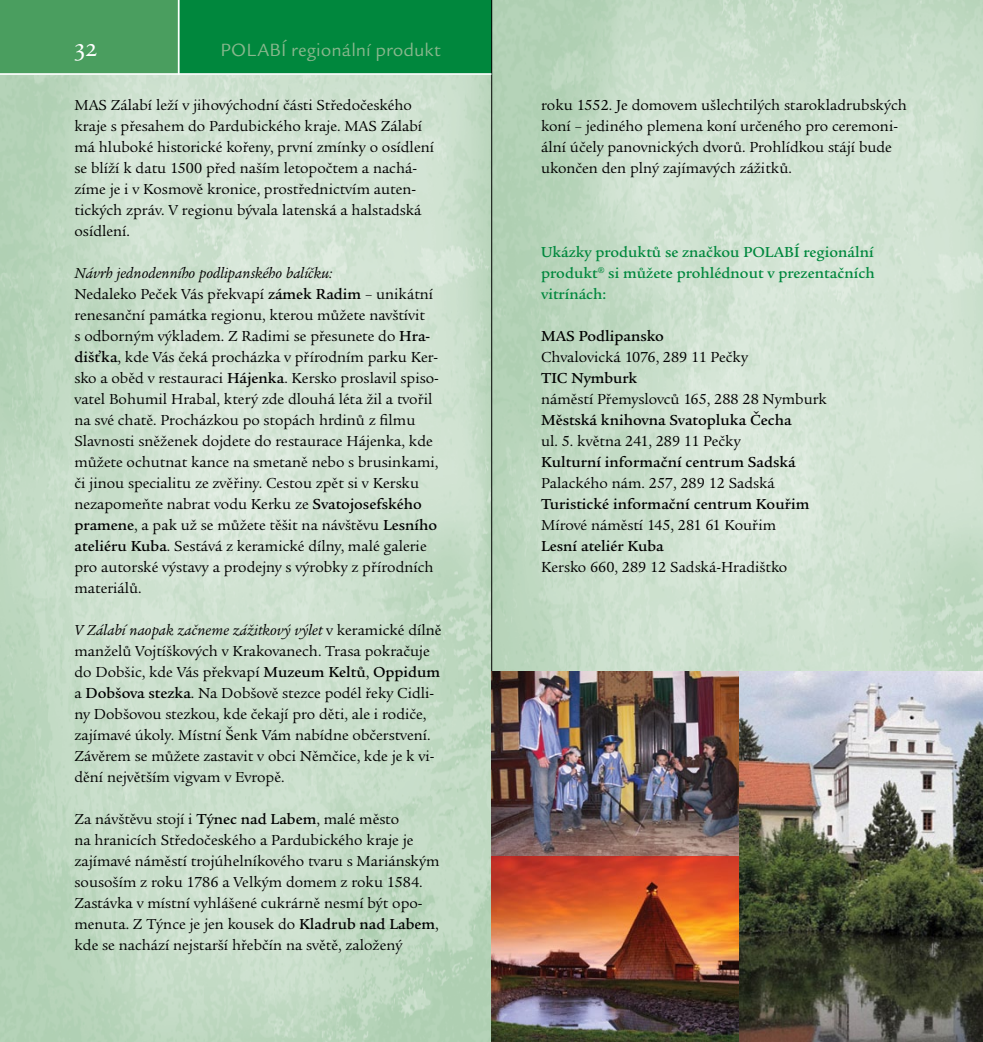
<style>
.page{position:relative;width:983px;height:1042px;background:#fff}
.page>*{position:absolute;margin:0;border:0;box-sizing:border-box;transform-origin:0 0}
.t1{font:26.25px "Legacy Serif Itc SCTOT";color:#fff}
.t2{font:19.25px "Legacy Sans Itc TOT";letter-spacing:.005em;color:#88b78d}
.t3{font:15.75px/21px "Legacy Serif Itc TOT";color:#000}
.t4{font:500 15.75px "Legacy Serif Itc TOT";color:#000}
.t5{font:500 15.75px/21px "Legacy Serif Itc TOT";color:#00873d;text-align:justify}
.s1{font-style:italic}
.s2{font-weight:500}
</style>
<div class="page">
<img style="left:0;top:0;width:982px;height:1042px">
<div style="left:0;top:0;width:491px;height:74px;background:#4a9e5f"></div>
<div style="left:179px;top:0;width:312px;height:74px;background:#00873d"></div>
<hr style="left:178px;top:0;width:1px;height:75px;background:#fff">
<hr style="left:491px;top:0;width:1px;height:1042px;background:#000">
<hr style="left:0;top:73px;width:491px;height:2px;background:#fff">
<img style="left:492px;top:671px;width:490px;height:371px">
<h1 class="t1" style="left:74px;top:32px;width:24px">32</h1>
<p class="t2" style="left:220px;top:38px;width:221px">POLABÍ regionální produkt</p>
<p class="t3" style="left:74px;top:95px;width:361px">MAS Zálabí leží v jihovýchodní části Středočeského kraje s přesahem do Pardubického kraje. MAS Zálabí má hluboké historické kořeny, první zmínky o osídlení se blíží k datu 1500 před naším letopočtem a nachá&shy;zíme je i v Kosmově kronice, prostřednictvím auten&shy;tických zpráv. V regionu bývala latenská a halstadská osídlení.</p>
<p class="t3" style="left:74px;top:263px;width:366px"><span class="s1">Návrh jednodenního podlipanského balíčku:<br></span>Nedaleko Peček Vás překvapí <span class="s2">zámek Radim</span> – unikátní renesanční památka regionu, kterou můžete navštívit<br>s odborným výkladem. Z Radimi se přesunete do <span class="s2">Hra&shy;dišťka</span>, kde Vás čeká procházka v přírodním parku Ker&shy;sko a oběd v restauraci <span class="s2">Hájenka</span>. Kersko proslavil spiso&shy;vatel Bohumil Hrabal, který zde dlouhá léta žil a tvořil na své chatě. Procházkou po stopách hrdinů z filmu Slavnosti sněženek dojdete do restaurace Hájenka, kde můžete ochutnat kance na smetaně nebo s brusinkami, či jinou specialitu ze zvěřiny. Cestou zpět si v Kersku nezapomeňte nabrat vodu Kerku ze <span class="s2">Svatojosefského pramene</span>, a pak už se můžete těšit na návštěvu <span class="s2">Lesního ateliéru Kuba</span>. Sestává z keramické dílny, malé galerie pro autorské výstavy a prodejny s výrobky z přírodních materiálů.</p>
<p class="t3" style="left:74px;top:620px;width:368px"><span class="s1">V Zálabí naopak začneme zážitkový výlet</span> v keramické dílně manželů Vojtíškových v Krakovanech. Trasa pokračuje do Dobšic, kde Vás překvapí <span class="s2">Muzeum Keltů</span>, <span class="s2">Oppidum </span>a <span class="s2">Dobšova stezka</span>. Na Dobšově stezce podél řeky Cidli&shy;ny Dobšovou stezkou, kde čekají pro děti, ale i rodiče, zajímavé úkoly. Místní Šenk Vám nabídne občerstvení.<br>Závěrem se můžete zastavit v obci Němčice, kde je k vi&shy;dění největším vigvam v Evropě.</p>
<p class="t3" style="left:74px;top:809px;width:366px">Za návštěvu stojí i <span class="s2">Týnec nad Labem</span>, malé město<br>na hranicích Středočeského a Pardubického kraje je zajímavé náměstí trojúhelníkového tvaru s Mariánským sousoším z roku 1786 a Velkým domem z roku 1584.<br>Zastávka v místní vyhlášené cukrárně nesmí být opo&shy;menuta. Z Týnce je jen kousek do <span class="s2">Kladrub nad Labem</span>, kde se nachází nejstarší hřebčín na světě, založený</p>
<p class="t3" style="left:541px;top:95px;width:367px">roku 1552. Je domovem ušlechtilých starokladrubských koní – jediného plemena koní určeného pro ceremoni&shy;ální účely panovnických dvorů. Prohlídkou stájí bude ukončen den plný zajímavých zážitků.</p>
<p class="t5" style="left:541px;top:242px;width:335px;text-indent:243px">BÍ regionální produkt<sup>®</sup> si můžete prohlédnout v prezentačních vitrínách:</p>
<p class="t4" style="left:541px;top:327px;width:124px">MAS Podlipansko</p>
<p class="t3" style="left:541px;top:347px;width:208px">Chvalovická 1076, 289 11 Pečky</p>
<p class="t4" style="left:541px;top:369px;width:10px">TIC</p>
<p class="t4" style="left:571px;top:369px;width:67px">Nymburk</p>
<p class="t3" style="left:541px;top:389px;width:287px">náměstí Přemyslovců 165, 288 28 Nymburk</p>
<p class="t4" style="left:541px;top:411px;width:252px">Městská knihovna Svatopluka Č echa</p>
<p class="t3" style="left:541px;top:431px;width:201px">ul. 5. května 241, 289 11 Pečky</p>
<p class="t4" style="left:541px;top:453px;width:256px">Kulturní informační centrum Sadská</p>
<p class="t3" style="left:541px;top:473px;width:235px">Palackého nám. 257, 289 12 Sadská</p>
<p class="t4" style="left:541px;top:495px;width:270px">Turistické informační centrum Kouřim</p>
<p class="t3" style="left:541px;top:515px;width:236px">Mírové náměstí 145, 281 61 Kouřim</p>
<p class="t4" style="left:541px;top:537px;width:124px">Lesní ateliér Kuba</p>
<p class="t3" style="left:541px;top:557px;width:248px">Kersko 660, 289 12 Sadská-Hradištko</p>
<p class="t5" style="left:541px;top:242px;width:214px">Ukázky produktů se značkou POLA</p>
</div>
